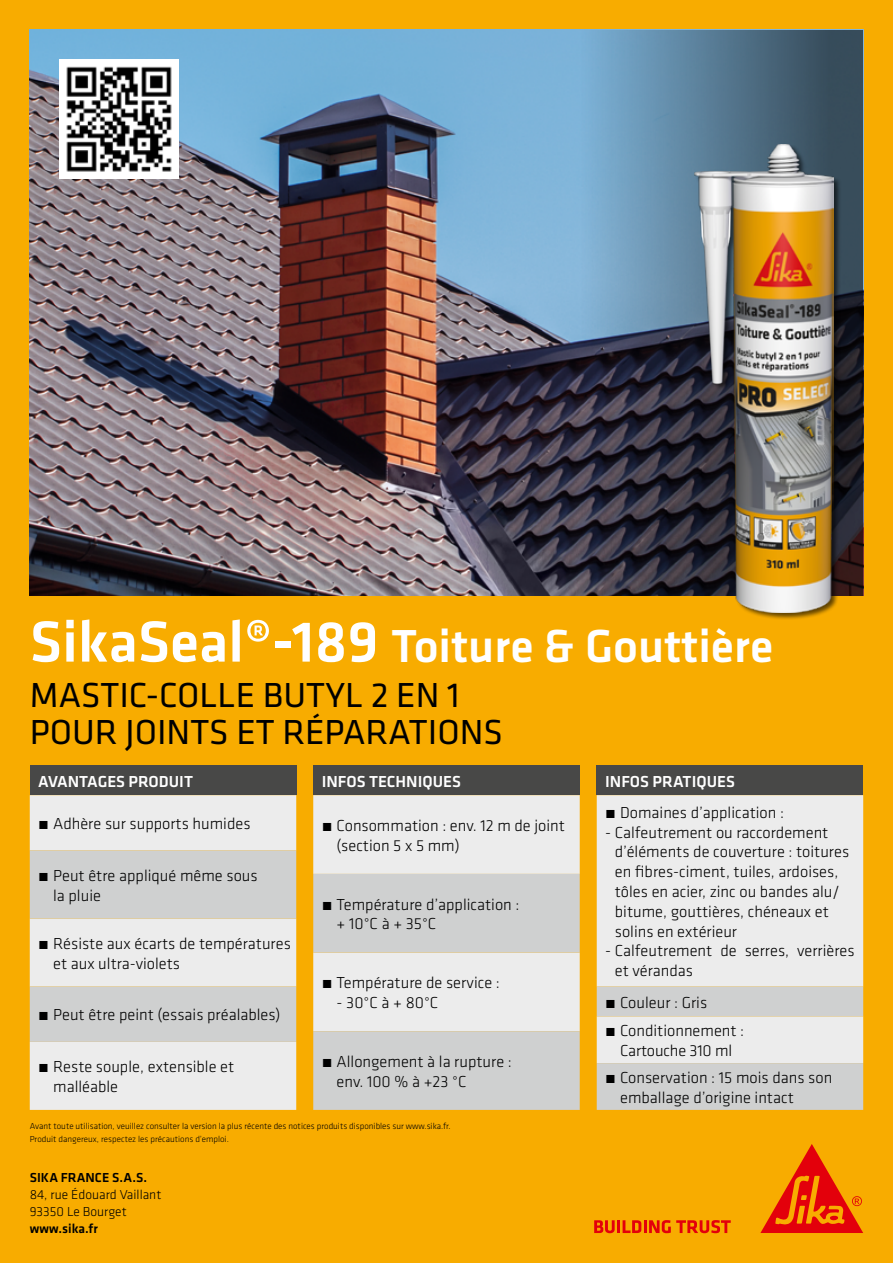
<style>
.page{position:relative;width:893px;height:1263px;background:#f8ac00}
.page>*{position:absolute;margin:0;border:0;box-sizing:border-box;transform-origin:0 0}
.t1{font:500 48px "Klavika";color:#fff}
.t2{font:36px/37px "Klavika";color:#000}
.t3{font:300 16.5px/19.8px "Klavika";color:#000}
.t4{font:500 16.5px "Klavika";color:#fff}
.t5{font:300 13.5px/17px "Klavika";color:#000}
.t6{font:500 13.5px "Klavika";color:#000}
.t7{font:300 9px/12.8px "Klavika";color:#000}
.s1{font-size:60px}
.s2{font-weight:500}
.s3{font-weight:500;color:#fff}
</style>
<div class="page">
<svg style="left:594px;top:1220px;width:137px;height:13px"></svg>
<svg style="left:760px;top:1144px;width:103px;height:89px"></svg>
<img style="left:30px;top:30px;width:550px;height:565px">
<svg style="left:580px;top:30px;width:283px;height:565px;background:#4b6176"></svg>
<div style="left:313px;top:765px;width:267px;height:30px;background:#484847"></div>
<div style="left:313px;top:795px;width:267px;height:79px;background:#ececec"></div>
<svg style="left:313px;top:874px;width:267px;height:236px;background:#d8d9d8"></svg>
<div style="left:597px;top:765px;width:266px;height:30px;background:#484847"></div>
<div style="left:597px;top:795px;width:266px;height:191px;background:#ececec"></div>
<svg style="left:597px;top:986px;width:266px;height:124px;background:#dadad9"></svg>
<div style="left:30px;top:765px;width:266px;height:30px;background:#484847"></div>
<div style="left:30px;top:795px;width:266px;height:315px;background:#ececec"></div>
<svg style="left:30px;top:850px;width:266px;height:192px;background:#d9d9d8"></svg>
<div style="left:695px;top:145px;width:146px;height:475px;background:#000;opacity:.6"></div>
<img style="left:695px;top:145px;width:138px;height:467px">
<div style="left:60px;top:60px;width:119px;height:119px;background:#fff"></div>
<img style="left:66px;top:66px;width:106px;height:106px">
<h1 class="t1" style="left:30px;top:613px;width:745px"><span class="s1">SikaSeal®-189</span> Toiture &amp; Gouttière</h1>
<h2 class="t2" style="left:30px;top:677px;width:475px">MASTIC-COLLE BUTYL 2 EN 1<br>POUR JOINTS ET RÉPARATIONS</h2>
<p class="t4" style="left:322px;top:770px;width:141px">INFOS TECHNIQUES</p>
<p class="t3" style="left:337px;top:815px;width:230px;text-indent:-15px"><span class="s2">́</span> Consommation : env. 12 m de joint (section 5 x 5 mm)</p>
<p class="t4" style="left:38px;top:770px;width:156px">AVANTAGES PRODUIT</p>
<p class="t3" style="left:38px;top:813px;width:214px"><span class="s2">́</span> Adhère sur supports humides</p>
<p class="t3" style="left:53px;top:865px;width:206px;text-indent:-15px"><span class="s2">́</span> Peut être appliqué même sous la pluie</p>
<p class="t3" style="left:53px;top:933px;width:239px;text-indent:-15px"><span class="s2">́</span> Résiste aux écarts de températures et aux ultra-violets</p>
<p class="t3" style="left:38px;top:1005px;width:244px"><span class="s2">́</span> Peut être peint (essais préalables)</p>
<p class="t3" style="left:53px;top:1057px;width:183px;text-indent:-15px"><span class="s2">́</span> Reste souple, extensible et malléable</p>
<p class="t3" style="left:605px;top:765px;width:180px;line-height:31.3px"><span class="s3">INFOS PRATIQUES<br></span><span class="s2">́</span> Domaines d’application :</p>
<p class="t3" style="left:615px;top:822px;width:236px;text-indent:-10px">- Calfeutrement ou raccordement d’éléments de couverture : toitures en fibres-ciment, tuiles, ardoises, tôles en acier, zinc ou bandes alu/ bitume, gouttières, chéneaux et solins en extérieur</p>
<p class="t3" style="left:615px;top:941px;width:241px;text-indent:-10px">- Calfeutrement de serres, verrières et vérandas</p>
<p class="t3" style="left:605px;top:988px;width:141px;line-height:28.3px"><span class="s2">́</span> Couleur : Gris<br><span class="s2">́</span> Conditionnement :</p>
<p class="t3" style="left:605px;top:1037px;width:229px;line-height:27px;text-indent:15px">Cartouche 310 ml<br><span class="s2">́</span> Conservation : 15 mois dans son</p>
<p class="t3" style="left:620px;top:1087px;width:175px">emballage d’origine intact</p>
<p class="t3" style="left:337px;top:894px;width:184px;text-indent:-15px"><span class="s2">́</span> Température d’application : + 10°C à + 35°C</p>
<p class="t3" style="left:322px;top:973px;width:180px"><span class="s2">́</span> Température de service :</p>
<p class="t3" style="left:337px;top:992px;width:103px">- 30°C à + 80°C</p>
<p class="t3" style="left:337px;top:1051px;width:177px;text-indent:-15px"><span class="s2">́</span> Allongement à la rupture : env. 100 % à +23 °C</p>
<p class="t7" style="left:30px;top:1120px;width:422px">Avant toute utilisation, veuillez consulter la version la plus récente des notices produits disponibles sur www.sika.fr.<br>Produit dangereux, respectez les précautions d’emploi.</p>
<p class="t6" style="left:30px;top:1169px;width:119px">SIKA FRANCE S.A.S.</p>
<p class="t5" style="left:30px;top:1186px;width:133px">84, rue Édouard Vaillant<br>93350 Le Bourget</p>
<p class="t6" style="left:30px;top:1219px;width:70px">www.sika.fr</p>
</div>
